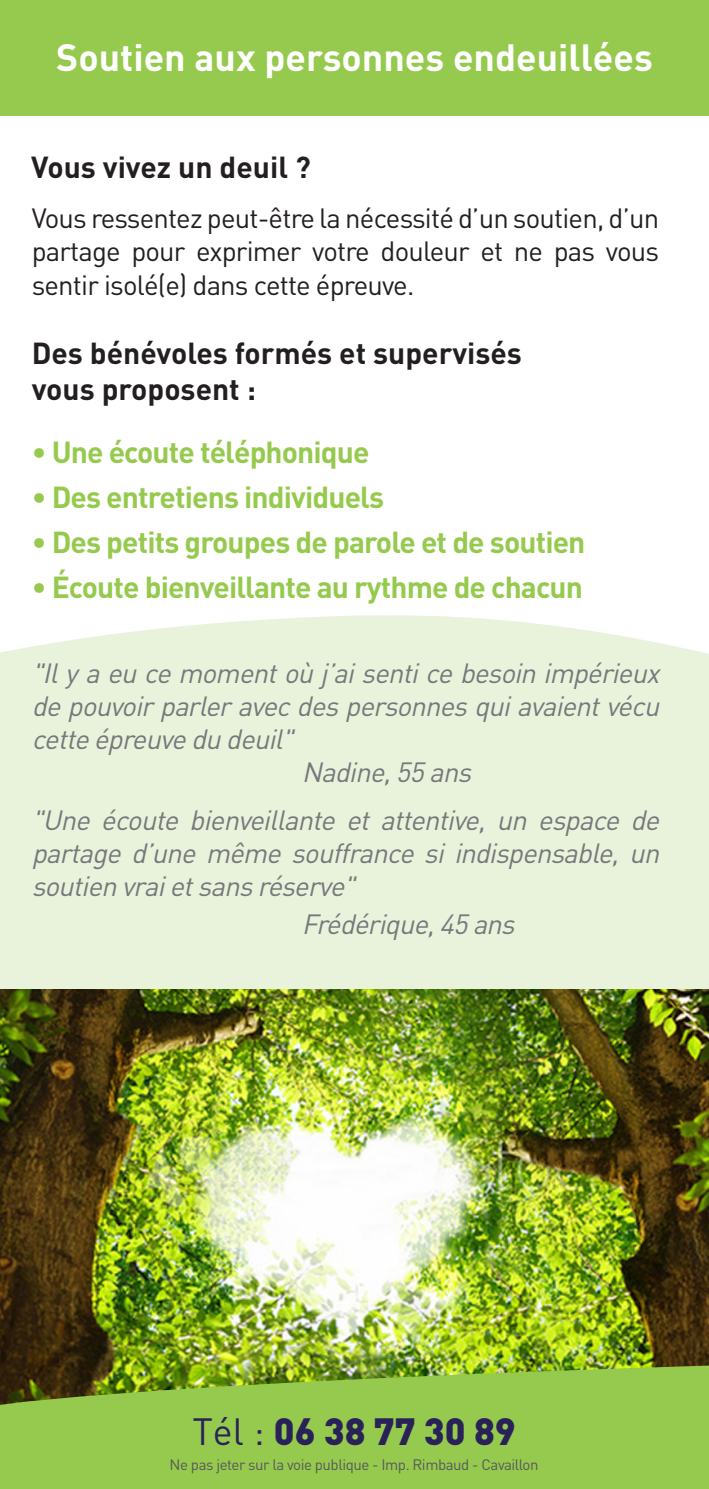
<style>
.page{position:relative;width:709px;height:1489px;background:#fff}
.page>*{position:absolute;margin:0;border:0;box-sizing:border-box;transform-origin:0 0}
.t1{font:700 37.5px "DIN";color:#fff}
.t2{font:900 37.5px "DIN";color:#292259}
.t3{font:700 30px "DIN";letter-spacing:-.03em;color:#96ca4e}
.t4{font:700 30px/36px "DIN";color:#231f20}
.t5{font:italic 27.5px/33px "DIN";color:#76787b;text-align:justify}
.t6{font:27.5px/33px "DIN";letter-spacing:-.03em;color:#231f20;text-align:justify}
.t7{font:15px "DIN";letter-spacing:-.03em;color:#57585a}
.s1{font-weight:400}
</style>
<div class="page">
<div style="left:0;top:0;width:709px;height:116px;background:#96ca4e"></div>
<div style="left:0;top:615px;width:709px;height:374px;background:#e9f3dc"></div>
<img style="left:0;top:989px;width:709px;height:375px">
<svg style="left:0;top:1364px;width:709px;height:124px;background:#8fbf46"></svg>
<h1 class="t1" style="left:56px;top:33px;width:598px">Soutien aux personnes endeuillées</h1>
<p class="t4" style="left:31px;top:148px;width:281px">Vous vivez un deuil ?</p>
<p class="t6" style="left:32px;top:201px;width:629px">Vous ressentez peut-être la nécessité d’un soutien, d’un partage pour exprimer votre douleur et ne pas vous sentir isolé(e) dans cette épreuve.</p>
<p class="t4" style="left:32px;top:333px;width:492px">Des bénévoles formés et supervisés vous proposent :</p>
<p class="t3" style="left:32px;top:432px;width:339px">• Une écoute téléphonique</p>
<p class="t3" style="left:32px;top:477px;width:354px">• Des entretiens individuels</p>
<p class="t3" style="left:32px;top:522px;width:555px">• Des petits groupes de parole et de soutien</p>
<p class="t3" style="left:32px;top:567px;width:553px">• Écoute bienveillante au rythme de chacun</p>
<p class="t5" style="left:32px;top:656px;width:636px">"Ilyaeucemomentoùj ’aisenticebesoinimpérieux</p>
<p class="t5" style="left:32px;top:689px;width:636px">depouvoirparleravecdespersonnesquiavaientvécu</p>
<p class="t5" style="left:32px;top:722px;width:270px">cetteépreuvedudeuil"</p>
<p class="t5" style="left:302px;top:755px;width:178px">Nadine,55ans</p>
<p class="t5" style="left:32px;top:803px;width:636px">"Une écoute bienveillante et attentive, un espace de partage d’une même souffrance si indispensable, un soutienvraietsansréserve"</p>
<p class="t5" style="left:302px;top:907px;width:221px">Frédérique,45ans</p>
<h1 class="t2" style="left:192px;top:1405px;width:325px"><span class="s1">Tél :</span> 06 38 77 30 89</h1>
<p class="t7" style="left:170px;top:1454px;width:370px">Ne pas jeter sur la voie publique - Imp. Rimbaud - Cavaillon</p>
</div>
